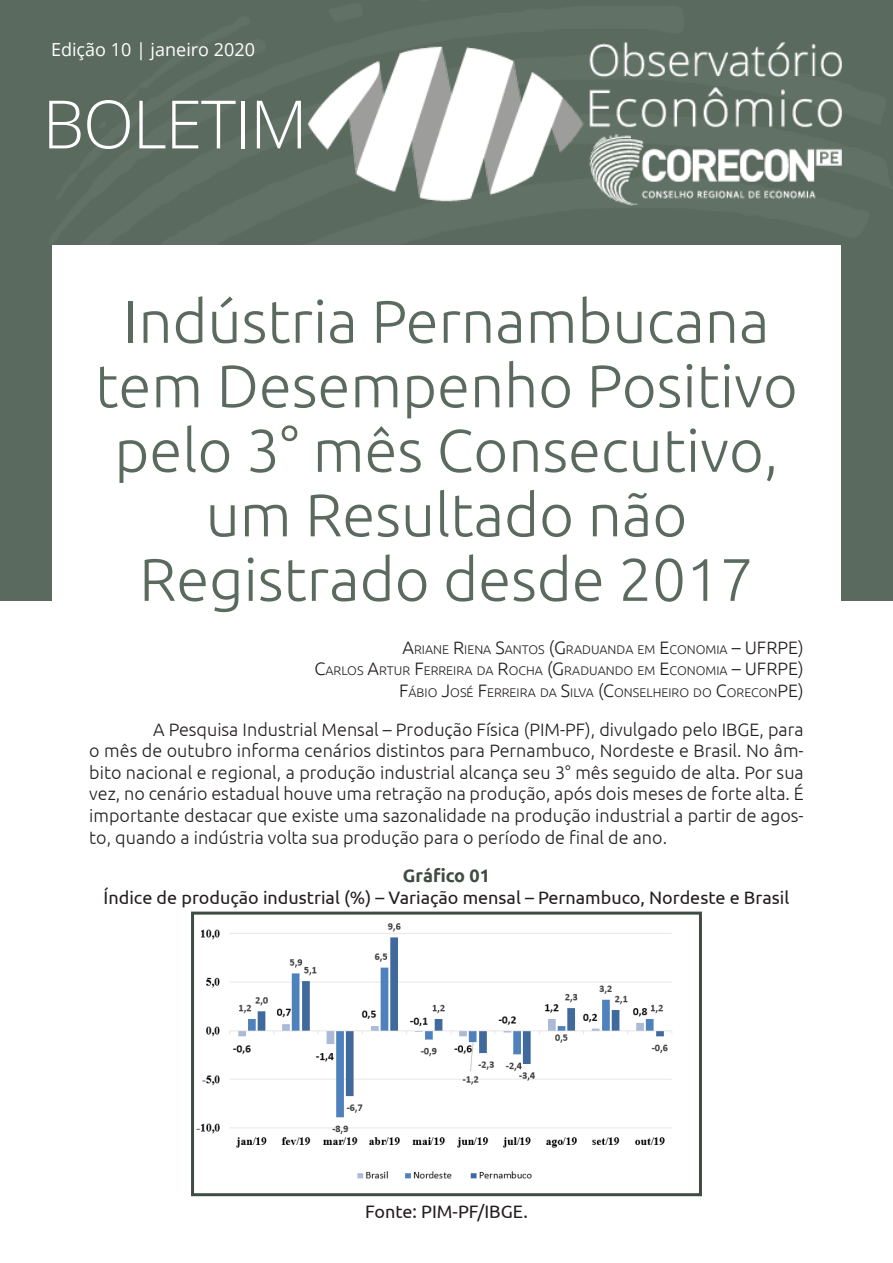
<style>
.page{position:relative;width:893px;height:1263px;background:#fff}
.page>*{position:absolute;margin:0;border:0;box-sizing:border-box;transform-origin:0 0}
.t1{font:300 66.75px "Open Sans";letter-spacing:-.02em;color:#fff}
.t2{font:300 60px/64.5px "Ubuntu";color:#5b6a5e;text-align:center}
.t3{font:300 18px/21.6px "Ubuntu";color:#231f20;text-align:justify}
.t4{font:18px "Ubuntu";color:#231f20}
.t5{font:18px "Open Sans";color:#fff}
.t6{font:700 18px "Ubuntu";color:#3f4c42}
.t7{font:300 12.6px "Ubuntu";color:#231f20}
.s1{font-size:18px}
</style>
<div class="page">
<div style="left:842px;top:0;width:51px;height:601px;background:#5b6a5e"></div>
<div style="left:0;top:0;width:51px;height:601px;background:#5b6a5e"></div>
<div style="left:51px;top:0;width:791px;height:244px;background:#5b6a5e"></div>
<img style="left:196px;top:923px;width:476px;height:256px">
<div style="left:191px;top:911px;width:511px;height:285px;border:3px solid #3f4c42"></div>
<img style="left:308px;top:42px;width:534px;height:164px">
<p class="t5" style="left:51px;top:37px;width:205px">Edição 10 | janeiro 2020</p>
<p class="t1" style="left:43px;top:78px;width:267px">BOLETIM</p>
<p class="t2" style="left:95px;top:288px;width:704px">Indústria Pernambucana tem Desempenho Positivo pelo 3° mês Consecutivo, um Resultado não</p>
<p class="t2" style="left:139px;top:546px;width:616px">Registrado desde 2017</p>
<p class="t7" style="left:403px;top:642px;width:403px"><span class="s1">A</span>RIANE <span class="s1">R</span>IENA <span class="s1">S</span>ANTOS <span class="s1">(G</span>RADUANDA EM <span class="s1">E</span>CONOMIA <span class="s1">– U FRPE)</span></p>
<p class="t7" style="left:315px;top:663px;width:491px"><span class="s1">C</span>ARLOS <span class="s1">A</span>RTUR <span class="s1">F</span>ERREIRA DA <span class="s1">R</span>OCHA <span class="s1">(G</span>RADUANDO EM <span class="s1">E</span>CONOMIA <span class="s1">– U FRPE)</span></p>
<p class="t7" style="left:399px;top:685px;width:406px"><span class="s1">F</span>ÁBIO <span class="s1">J</span>OSÉ <span class="s1">F</span>ERREIRA DA <span class="s1">S</span>ILVA <span class="s1">(C</span>ONSELHEIRO DO <span class="s1">C</span>ORECON<span class="s1">PE)</span></p>
<p class="t3" style="left:89px;top:718px;width:716px;text-indent:64px">A Pesquisa Industrial Mensal – Produção Física (PIM-PF), divulgado pelo IBGE, para o mês de outubro informa cenários distintos para Pernambuco, Nordeste e Brasil. No âm&shy;bito nacional e regional, a produção industrial alcança seu 3° mês seguido de alta. Por sua vez, no cenário estadual houve uma retração na produção, após dois meses de forte alta. É importante destacar que existe uma sazonalidade na produção industrial a partir de agos&shy;to, quando a indústria volta sua produção para o período de final de ano.</p>
<p class="t6" style="left:403px;top:865px;width:88px">Gráfico 01</p>
<p class="t4" style="left:104px;top:886px;width:687px">Índice de produção industrial (%) – Variação mensal – Pernambuco, Nordeste e Brasil</p>
<p class="t4" style="left:365px;top:1200px;width:164px">Fonte: PIM-PF/IBGE.</p>
</div>
